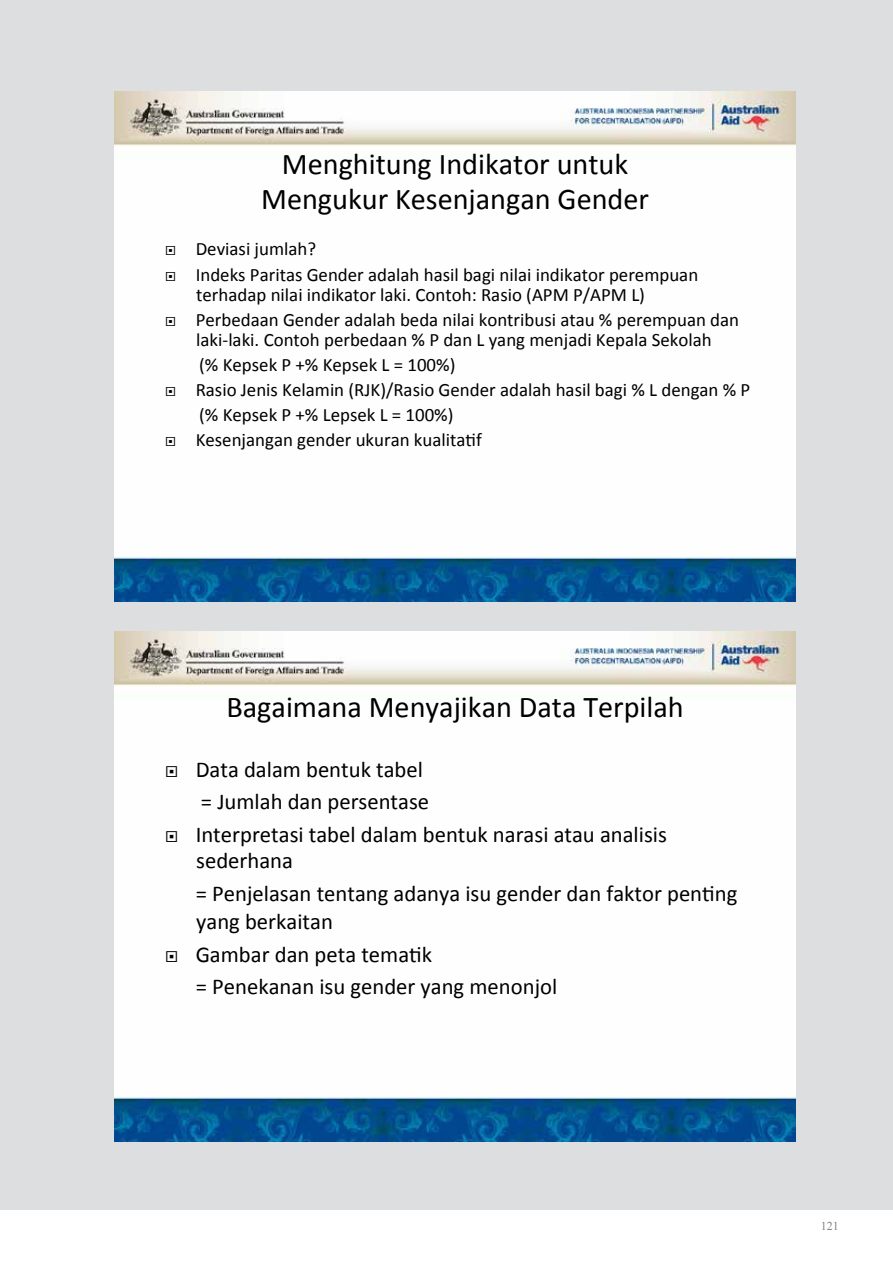
<style>
.page{position:relative;width:893px;height:1263px;background:#fff}
.page>*{position:absolute;margin:0;border:0;box-sizing:border-box;transform-origin:0 0}
.t1{font:30.3px/35.8px "Calibri";color:#000;text-align:center}
.t2{font:22.65px/32px "Calibri";color:#000}
.t3{font:18.9px/20.1px "Calibri";color:#000}
.t4{font:12px "Times New Roman";color:#808285}
</style>
<div class="page">
<div style="left:0;top:0;width:893px;height:1210px;background:#dddedf"></div>
<img style="left:115px;top:91px;width:680px;height:511px">
<img style="left:115px;top:631px;width:680px;height:511px">
<h1 class="t1" style="left:261px;top:146px;width:389px">Menghitung Indikator untuk<br>Mengukur Kesenjangan Gender</h1>
<p class="t3" style="left:165px;top:239px;width:153px">◻◻ Deviasi jumlah?</p>
<p class="t3" style="left:196px;top:264px;width:503px;text-indent:-31px">◻◻ Indeks Paritas Gender adalah hasil bagi nilai indikator perempuan terhadap nilai indikator laki. Contoh: Rasio (APM P/APM L)</p>
<p class="t3" style="left:165px;top:310px;width:576px;text-align:center">◻◻ Perbedaan Gender adalah beda nilai kontribusi atau % perempuan dan laki--‐laki. Contoh perbedaan % P dan L yang menjadi Kepala Sekolah</p>
<p class="t3" style="left:199px;top:355px;width:258px">(% Kepsek P +% Kepsek L = 100%)</p>
<p class="t3" style="left:199px;top:377px;width:553px;line-height:24.6px;text-indent:-34px">◻◻ Rasio Jenis Kelamin (RJK)/Rasio Gender adalah hasil bagi % L dengan % P (% Kepsek P +% Lepsek L = 100%)</p>
<p class="t3" style="left:165px;top:430px;width:318px">◻◻ Kesenjangan gender ukuran kualita;f</p>
<h1 class="t1" style="left:226px;top:689px;width:459px">Bagaimana Menyajikan Data Terpilah</h1>
<p class="t2" style="left:165px;top:753px;width:266px;text-align:right">◻◻ Data dalam bentuk tabel = Jumlah dan persentase</p>
<p class="t2" style="left:196px;top:821px;width:472px;line-height:26.7px;text-indent:-31px">◻◻ Interpretasi tabel dalam bentuk narasi atau analisis sederhana</p>
<p class="t2" style="left:196px;top:880px;width:543px;line-height:27.6px">= Penjelasan tentang adanya isu gender dan faktor pen;ng yang berkaitan</p>
<p class="t2" style="left:196px;top:938px;width:363px;text-indent:-31px">◻◻ Gambar dan peta tema;k<br>= Penekanan isu gender yang menonjol</p>
<p class="t4" style="left:821px;top:1218px;width:19px">121</p>
</div>
